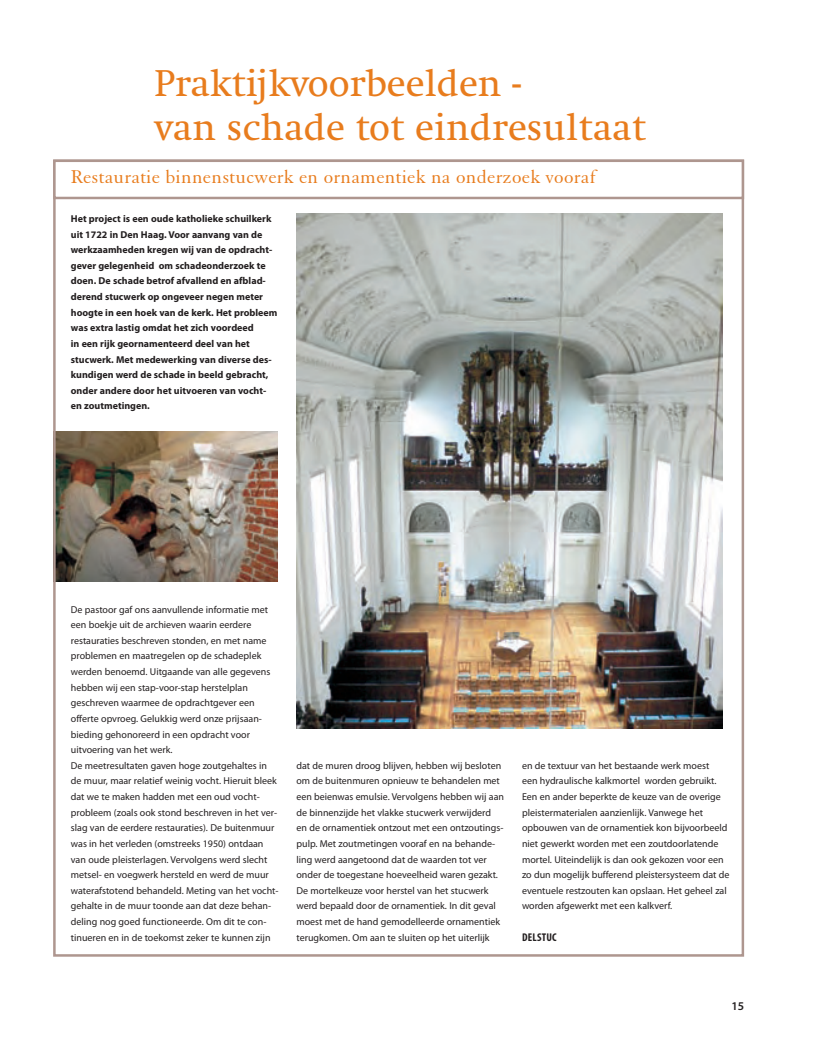
<style>
.page{position:relative;width:815px;height:1063px;background:#fff}
.page>*{position:absolute;margin:0;border:0;box-sizing:border-box;transform-origin:0 0}
.Kop_artikel{font:38.75px "Swift";color:#e87c1d}
.kader_kopje{font:20px "Elegant Garamond BT";letter-spacing:.015em;color:#e87c1d}
.t1{font:600 11.88px "Myriad Pro";color:#231f20}
.auteur{font:700 condensed 11.25px "Myriad Pro";letter-spacing:.02em;color:#231f20}
.kader_platte_tekst{font:10px/15.6px "Myriad Pro";color:#231f20}
.kader_platte_tekst-2{font:700 10px/15.6px "Myriad Pro";color:#231f20}
</style>
<div class="page">
<img style="left:56px;top:431px;width:222px;height:150px">
<div style="left:53px;top:160px;width:691px;height:39px;border:2px solid #ae968f"></div>
<img style="left:297px;top:214px;width:426px;height:515px">
<p class="Kop_artikel" style="left:154px;top:63px;width:368px">Praktijkvoorbeelden -</p>
<p class="Kop_artikel" style="left:154px;top:107px;width:493px">van schade tot eindresultaat</p>
<p class="kader_kopje" style="left:71px;top:165px;width:526px">Restauratie binnenstucwerk en ornamentiek na onderzoek vooraf</p>
<p class="kader_platte_tekst-2" style="left:71px;top:210px;width:208px">Het project is een oude katholieke schuilkerk uit 1722 in Den Haag. Voor aanvang van de werkzaamheden kregen wij van de opdracht&shy;gever gelegenheid om schadeonderzoek te doen. De schade betrof afvallend en afblad&shy;derend stucwerk op ongeveer negen meter hoogte in een hoek van de kerk. Het probleem was extra lastig omdat het zich voordeed<br>in een rijk geornamenteerd deel van het stucwerk. Met medewerking van diverse des&shy;kundigen werd de schade in beeld gebracht, onder andere door het uitvoeren van vocht&shy;en zoutmetingen.</p>
<p class="kader_platte_tekst" style="left:71px;top:601px;width:201px">De pastoor gaf ons aanvullende informatie met een boekje uit de archieven waarin eerdere restauraties beschreven stonden, en met name problemen en maatregelen op de schadeplek werden benoemd. Uitgaande van alle gegevens hebben wij een stap-voor-stap herstelplan geschreven waarmee de opdrachtgever een offerte opvroeg. Gelukkig werd onze prijsaan-</p>
<p class="kader_platte_tekst" style="left:71px;top:726px;width:181px">bieding gehonoreerd in een opdracht voor</p>
<p class="kader_platte_tekst" style="left:71px;top:742px;width:103px">uitvoering van het werk.</p>
<p class="kader_platte_tekst" style="left:71px;top:757px;width:208px">De meetresultaten gaven hoge zoutgehaltes in de muur, maar relatief weinig vocht. Hieruit bleek dat we te maken hadden met een oud vocht-</p>
<p class="kader_platte_tekst" style="left:71px;top:804px;width:209px">probleem (zoals ook stond beschreven in het ver&shy;slag van de eerdere restauraties). De buitenmuur was in het verleden (omstreeks 1950) ontdaan van oude pleisterlagen. Vervolgens werd slecht metsel- en voegwerk hersteld en werd de muur waterafstotend behandeld. Meting van het vocht&shy;gehalte in de muur toonde aan dat deze behan&shy;deling nog goed functioneerde. Om dit te con&shy;tinueren en in de toekomst zeker te kunnen zijn</p>
<p class="kader_platte_tekst" style="left:296px;top:757px;width:209px">dat de muren droog blijven, hebben wij besloten om de buitenmuren opnieuw te behandelen met een beienwas emulsie. Vervolgens hebben wij aan de binnenzijde het vlakke stucwerk verwijderd en de ornamentiek ontzout met een ontzoutings&shy;pulp. Met zoutmetingen vooraf en na behande&shy;ling werd aangetoond dat de waarden tot ver onder de toegestane hoeveelheid waren gezakt.<br>De mortelkeuze voor herstel van het stucwerk werd bepaald door de ornamentiek. In dit geval moest met de hand gemodelleerde ornamentiek terugkomen. Om aan te sluiten op het uiterlijk</p>
<p class="kader_platte_tekst" style="left:522px;top:757px;width:209px">en de textuur van het bestaande werk moest<br>een hydraulische kalkmortel worden gebruikt.<br>Een en ander beperkte de keuze van de overige pleistermaterialen aanzienlijk. Vanwege het opbouwen van de ornamentiek kon bijvoorbeeld niet gewerkt worden met een zoutdoorlatende mortel. Uiteindelijk is dan ook gekozen voor een zo dun mogelijk bufferend pleistersysteem dat de eventuele restzouten kan opslaan. Het geheel zal worden afgewerkt met een kalkverf.</p>
<p class="auteur" style="left:522px;top:930px;width:36px">DELSTUC</p>
<p class="t1" style="left:731px;top:998px;width:13px">15</p>
</div>
